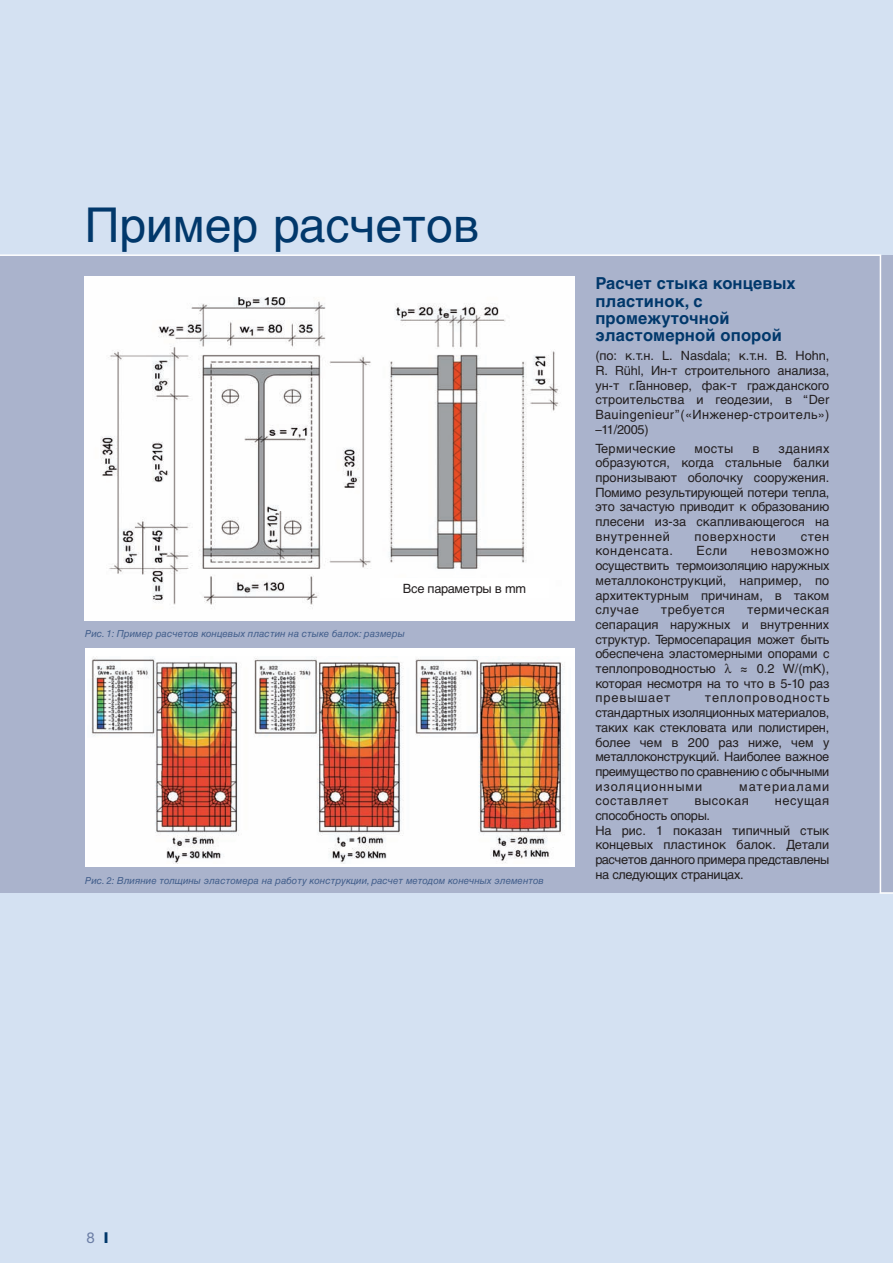
<style>
.page{position:relative;width:893px;height:1263px;background:#fff}
.page>*{position:absolute;margin:0;border:0;box-sizing:border-box;transform-origin:0 0}
.t1{font:48px "Helvetica Cyr Upright";color:#01386b}
.t2{font:700 16.5px/17.2px "Helvetica Cyr";letter-spacing:.01em;color:#01386b}
.t3{font:15px "Helvetica Neue";color:#6d7fa6}
.t4{font:12.75px/14.7px "Helvetica Cyr Upright";color:#231f20;text-align:justify}
.t5{font:12.75px/14.7px "Helvetica Cyr Upright";letter-spacing:-.02em;color:#231f20}
.t6{font:12.75px "Helvetica Cyr Upright";letter-spacing:.045em;color:#231f20}
.t7{font:12.75px "Helvetica Cyr Upright";letter-spacing:.025em;color:#231f20}
.t8{font:12.75px "Helvetica Cyr Upright";letter-spacing:.04em;color:#231f20}
.t9{font:12.75px "Helvetica Cyr Upright";letter-spacing:.08em;color:#231f20}
.t10{font:12.75px "Helvetica Cyr Upright";letter-spacing:.035em;color:#231f20}
.t11{font:9.75px "Helvetica Cyr Inclined";color:#435f8c}
.s1{font-family:"Helvetica Neue"}
.s2{font-weight:800;color:#01386b}
</style>
<div class="page">
<div style="left:0;top:0;width:892px;height:1263px;background:#d4e1f2"></div>
<div style="left:0;top:255px;width:892px;height:638px;background:#aab3cc"></div>
<hr style="left:0;top:254px;width:881px;height:2px;background:#fff">
<svg style="left:880px;top:892px;width:12px;height:2px"></svg>
<hr style="left:879px;top:255px;width:2px;height:638px;background:#fff">
<img style="left:85px;top:276px;width:489px;height:345px">
<div style="left:85px;top:649px;width:489px;height:218px;background:#fff"></div>
<img style="left:91px;top:657px;width:474px;height:206px">
<div style="left:380px;top:578px;width:169px;height:20px;background:#fff"></div>
<h1 class="t1" style="left:85px;top:206px;width:396px">Пример расчетов</h1>
<p class="t5" style="left:403px;top:582px;width:124px">Все параметры в mm</p>
<p class="t11" style="left:85px;top:630px;width:321px">Рис. 1: Пример расчетов концевых пластин на стыке балок: размеры</p>
<p class="t11" style="left:85px;top:876px;width:460px">Рис. 2: Влияние толщины эластомера на работу конструкции, расчет методом конечных элементов</p>
<p class="t2" style="left:595px;top:276px;width:202px">Расчет стыка концевых пластинок, с промежуточной эластомерной опорой</p>
<p class="t4" style="left:595px;top:349px;width:235px">(по: к.т.н. L. Nasdala; к.т.н. B. Hohn, R. <span class="s1">Rühl</span>, Ин-т строительного анализа, ун-т г.Ганновер, фак-т гражданского строительства и геодезии, в “Der Bauingenieur”(«Инженер-строитель») –11/2005)</p>
<p class="t7" style="left:595px;top:443px;width:82px">Термические</p>
<p class="t4" style="left:694px;top:442px;width:40px">мосты</p>
<p class="t4" style="left:752px;top:442px;width:9px">в</p>
<p class="t4" style="left:595px;top:442px;width:235px;text-indent:183px">зданиях образуются, когда стальные балки пронизывают оболочку сооружения.<br>Помимо результирующей потери тепла, это зачастую приводит к образованию плесени из-за скапливающегося на внутренней</p>
<p class="t6" style="left:694px;top:531px;width:83px">поверхности</p>
<p class="t4" style="left:800px;top:530px;width:30px">стен</p>
<p class="t8" style="left:595px;top:546px;width:79px">конденсата.</p>
<p class="t4" style="left:696px;top:545px;width:32px">Если</p>
<p class="t4" style="left:595px;top:545px;width:235px;text-indent:155px">невозможно осуществить термоизоляцию наружных металлоконструкций, например, по архитектурным причинам, в таком случае</p>
<p class="t10" style="left:661px;top:605px;width:66px">требуется</p>
<p class="t4" style="left:595px;top:603px;width:235px;text-indent:152px">термическая сепарация наружных и внутренних структур. Термосепарация может быть обеспечена эластомерными опорами с теплопроводностью</p>
<p class="t4" style="left:595px;top:662px;width:235px;text-indent:145px">≈ 0.2 W/(mK), которая несмотря на то что в 5-10 раз превышает</p>
<p class="t4" style="left:595px;top:692px;width:235px;text-indent:109px">теплопроводность стандартных изоляционных материалов, таких как стекловата или полистирен, более чем в 200 раз ниже, чем у металлоконструкций. Наиболее важное преимущество по сравнению с обычными изоляционными</p>
<p class="t9" style="left:739px;top:781px;width:92px">материалами</p>
<p class="t6" style="left:595px;top:796px;width:75px">составляет</p>
<p class="t6" style="left:694px;top:796px;width:56px">высокая</p>
<p class="t6" style="left:774px;top:796px;width:56px">несущая</p>
<p class="t5" style="left:595px;top:809px;width:235px">способность опоры.<br>На рис. 1 показан типичный стык концевых пластинок балок. Детали расчетов данного примера представлены на следующих страницах.</p>
<p class="t3" style="left:86px;top:1233px;width:24px">8 <span class="s2">I</span></p>
</div>
